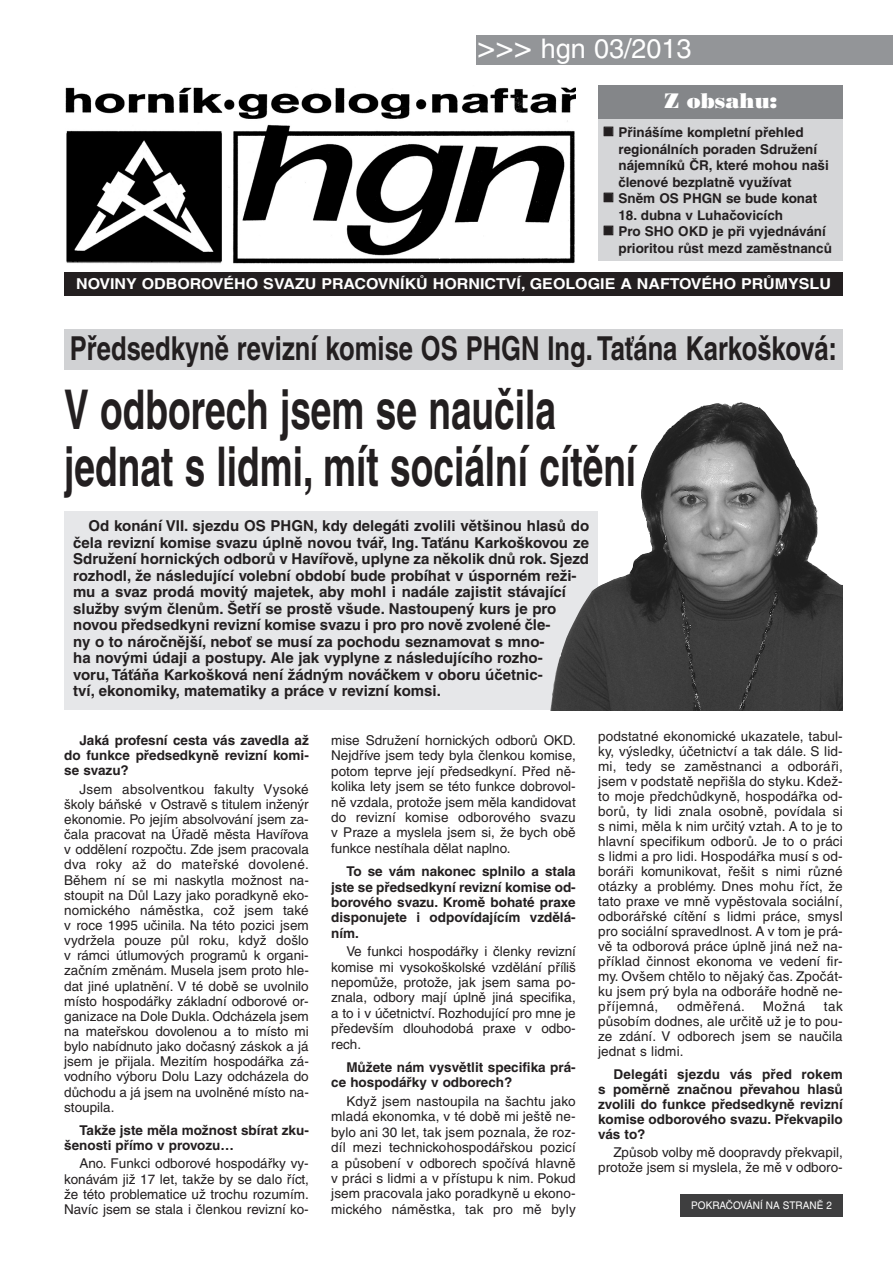
<style>
.page{position:relative;width:893px;height:1262px;background:#fff}
.page>*{position:absolute;margin:0;border:0;box-sizing:border-box;transform-origin:0 0}
.t1{font:700 54.75px/57px "Helvetica CE";color:#231f20;scale:.68 1}
.t2{font:700 33px "Helvetica CE";color:#231f20;scale:.77 1}
.t3{font:27px "Helvetica CE";color:#fff}
.t4{font:21px "Bodoni CE Poster";color:#fff}
.t5{font:700 15px/16.5px "Helvetica CE";color:#231f20}
.t6{font:700 15px "Helvetica CE";color:#fff;scale:1.07 1}
.t7{font:13.5px/15.1px "Helvetica CE";color:#231f20;text-align:justify}
.t8{font:700 13.5px/16.5px "Helvetica CE";color:#231f20}
.t9{font:13.5px "Helvetica CE";letter-spacing:.03em;color:#231f20}
.t10{font:10.5px "Helvetica CE";color:#fff;scale:.95 1}
.s1{font-size:31.5px}
</style>
<div class="page">
<div style="left:476px;top:35px;width:416px;height:30px;background:#939598"></div>
<img style="left:65px;top:87px;width:510px;height:177px">
<div style="left:598px;top:85px;width:244px;height:176px;background:#d5d6d8"></div>
<div style="left:64px;top:272px;width:778px;height:23px;background:#231f20"></div>
<div style="left:598px;top:85px;width:244px;height:33px;background:#848689"></div>
<div style="left:64px;top:511px;width:534px;height:199px;background:#e6e7e9"></div>
<div style="left:680px;top:1194px;width:162px;height:22px;background:#3e3e3f"></div>
<div style="left:64px;top:329px;width:778px;height:41px;background:#d1d2d4"></div>
<img style="left:550px;top:402px;width:292px;height:308px">
<h3 class="t3" style="left:477px;top:38px;width:216px"><span class="s1">&gt;&gt;&gt;</span> hgn 03/2013</h3>
<h3 class="t4" style="left:664px;top:93px;width:114px">Z obsahu:</h3>
<p class="t8" style="left:618px;top:126px;width:212px">Přinášíme kompletní přehled regionálních poraden Sdružení nájemníků ČR, které mohou naši členové bezplatně využívat<br>Sněm OS PHGN se bude konat</p>
<p class="t8" style="left:618px;top:208px;width:215px">18. dubna v Luhačovicích<br>Pro SHO OKD je při vyjednávání prioritou růst mezd zaměstnanců</p>
<p class="t6" style="left:76px;top:279px;width:707px">NOVINY ODBOROVÉHO SVAZU PRACOVNÍKŮ HORNICTVÍ, GEOLOGIE A NAFTOVÉHO PRŮMYSLU</p>
<h2 class="t2" style="left:70px;top:336px;width:997px">Předsedkyně revizní komise OS PHGN Ing. Taťána Karkošková:</h2>
<h1 class="t1" style="left:64px;top:388px;width:842px">V odborech jsem se naučila jednat s lidmi, mít sociální cítění</h1>
<p class="t5" style="left:73px;top:519px;width:517px;text-indent:15px">Od konání VII. sjezdu OS PHGN, kdy delegáti zvolili většinou hlasů do čela revizní komise svazu úplně novou tvář, Ing. Taťánu Karkoškovou ze Sdružení hornických odborů v Havířově, uplyne za několik dnů rok. Sjezd rozhodl, že následující volební období bude probíhat v úsporném reži&shy;mu a svaz prodá movitý majetek, aby mohl i nadále zajistit stávající služby svým členům. Šetří se prostě všude. Nastoupený kurs je pro novou předsedkyni revizní komise svazu i pro pro nově zvolené čle-<br>ny o to náročnější, neboť se musí za pochodu seznamovat s mno-<br>ha novými údaji a postupy. Ale jak vyplyne z následujícího rozho-<br>voru, Táťáňa Karkošková není žádným nováčkem v oboru účetnic-<br>tví, ekonomiky, matematiky a práce v revizní komsi.</p>
<p class="t8" style="left:64px;top:734px;width:246px;line-height:15.1px;text-align:justify;text-indent:15px">Jaká profesní cesta vás zavedla až do funkce předsedkyně revizní komi&shy;se svazu?</p>
<p class="t7" style="left:64px;top:782px;width:246px;text-indent:15px">Jsem absolventkou fakulty Vysoké školy báňské v Ostravě s titulem inženýr ekonomie. Po jejím absolvování jsem za&shy;čala pracovat na Úřadě města Havířova v oddělení rozpočtu. Zde jsem pracovala dva roky až do mateřské dovolené.<br>Během ní se mi naskytla možnost na&shy;stoupit na Důl Lazy jako poradkyně eko&shy;nomického náměstka, což jsem také v roce 1995 učinila. Na této pozici jsem vydržela pouze půl roku, když došlo v rámci útlumových programů k organi&shy;začním změnám. Musela jsem proto hle&shy;dat jiné uplatnění. V té době se uvolnilo místo hospodářky základní odborové or&shy;ganizace na Dole Dukla. Odcházela jsem na mateřskou dovolenou a to místo mi bylo nabídnuto jako dočasný záskok a já jsem je přijala. Mezitím hospodářka zá&shy;vodního výboru Dolu Lazy odcházela do důchodu a já jsem na uvolněné místo na&shy;stoupila.</p>
<p class="t8" style="left:64px;top:1124px;width:246px;line-height:15.1px;text-indent:15px">Takže jste měla možnost sbírat zku&shy;šenosti přímo v provozu…</p>
<p class="t7" style="left:64px;top:1157px;width:246px;text-indent:15px">Ano. Funkci odborové hospodářky vy&shy;konávám již 17 let, takže by se dalo říct, že této problematice už trochu rozumím.<br>Navíc jsem se stala i členkou revizní ko-</p>
<p class="t7" style="left:331px;top:734px;width:246px">mise Sdružení hornických odborů OKD.<br>Nejdříve jsem tedy byla členkou komise, potom teprve její předsedkyní. Před ně&shy;kolika lety jsem se této funkce dobrovol&shy;ně vzdala, protože jsem měla kandidovat do revizní komise odborového svazu v Praze a myslela jsem si, že bych obě funkce nestíhala dělat naplno.</p>
<p class="t8" style="left:331px;top:865px;width:246px;line-height:15.5px;text-align:justify;text-indent:15px">To se vám nakonec splnilo a stala jste se předsedkyní revizní komise od&shy;borového svazu. Kromě bohaté praxe disponujete i odpovídajícím vzdělá&shy;ním.</p>
<p class="t7" style="left:331px;top:945px;width:246px;text-indent:15px">Ve funkci hospodářky i členky revizní komise mi vysokoškolské vzdělání příliš nepomůže, protože, jak jsem sama po&shy;znala, odbory mají úplně jiná specifika, a to i v účetnictví. Rozhodující pro mne je především dlouhodobá praxe v odbo&shy;rech.</p>
<p class="t8" style="left:331px;top:1061px;width:246px;line-height:15.5px;text-indent:15px">Můžete nám vysvětlit specifika prá&shy;ce hospodářky v odborech?</p>
<p class="t7" style="left:331px;top:1095px;width:246px;text-indent:15px">Když jsem nastoupila na šachtu jako mladá ekonomka, v té době mi ještě ne&shy;bylo ani 30 let, tak jsem poznala, že roz&shy;díl mezi technickohospodářskou pozicí a působení v odborech spočívá hlavně v práci s lidmi a v přístupu k nim. Pokud jsem pracovala jako poradkyně u ekono&shy;mického náměstka, tak pro mě byly</p>
<p class="t7" style="left:598px;top:730px;width:246px">podstatné ekonomické ukazatele, tabul&shy;ky, výsledky, účetnictví a tak dále. S lid&shy;mi, tedy se zaměstnanci a odboráři, jsem v podstatě nepřišla do styku. Kdež&shy;to moje předchůdkyně, hospodářka od&shy;borů, ty lidi znala osobně, povídala si s nimi, měla k nim určitý vztah. A to je to hlavní specifikum odborů. Je to o práci s lidmi a pro lidi. Hospodářka musí s od&shy;boráři komunikovat, řešit s nimi různé otázky a problémy. Dnes mohu říct, že tato praxe ve mně vypěstovala sociální, odborářské cítění s lidmi práce, smysl pro sociální spravedlnost. A v tom je prá&shy;vě ta odborová práce úplně jiná než na&shy;příklad činnost ekonoma ve vedení fir&shy;my. Ovšem chtělo to nějaký čas. Zpočát&shy;ku jsem prý byla na odboráře hodně ne&shy;příjemná,</p>
<p class="t9" style="left:677px;top:1001px;width:69px">odměřená.</p>
<p class="t7" style="left:763px;top:999px;width:44px">Možná</p>
<p class="t7" style="left:598px;top:1000px;width:246px;text-indent:226px">tak působím dodnes, ale určitě už je to pou&shy;ze zdání. V odborech jsem se naučila jednat s lidmi.</p>
<p class="t8" style="left:598px;top:1068px;width:246px;line-height:15px;text-align:justify;text-indent:15px">Delegáti sjezdu vás před rokem s poměrně značnou převahou hlasů zvolili do funkce předsedkyně revizní komise odborového svazu. Překvapilo vás to?</p>
<p class="t7" style="left:598px;top:1146px;width:246px;text-align:right">Způsob volby mě doopravdy překvapil, protože jsem si myslela, že mě v odboro-</p>
<p class="t10" style="left:691px;top:1201px;width:149px">POKRAČOVÁNÍ NA STRANĚ 2</p>
</div>
